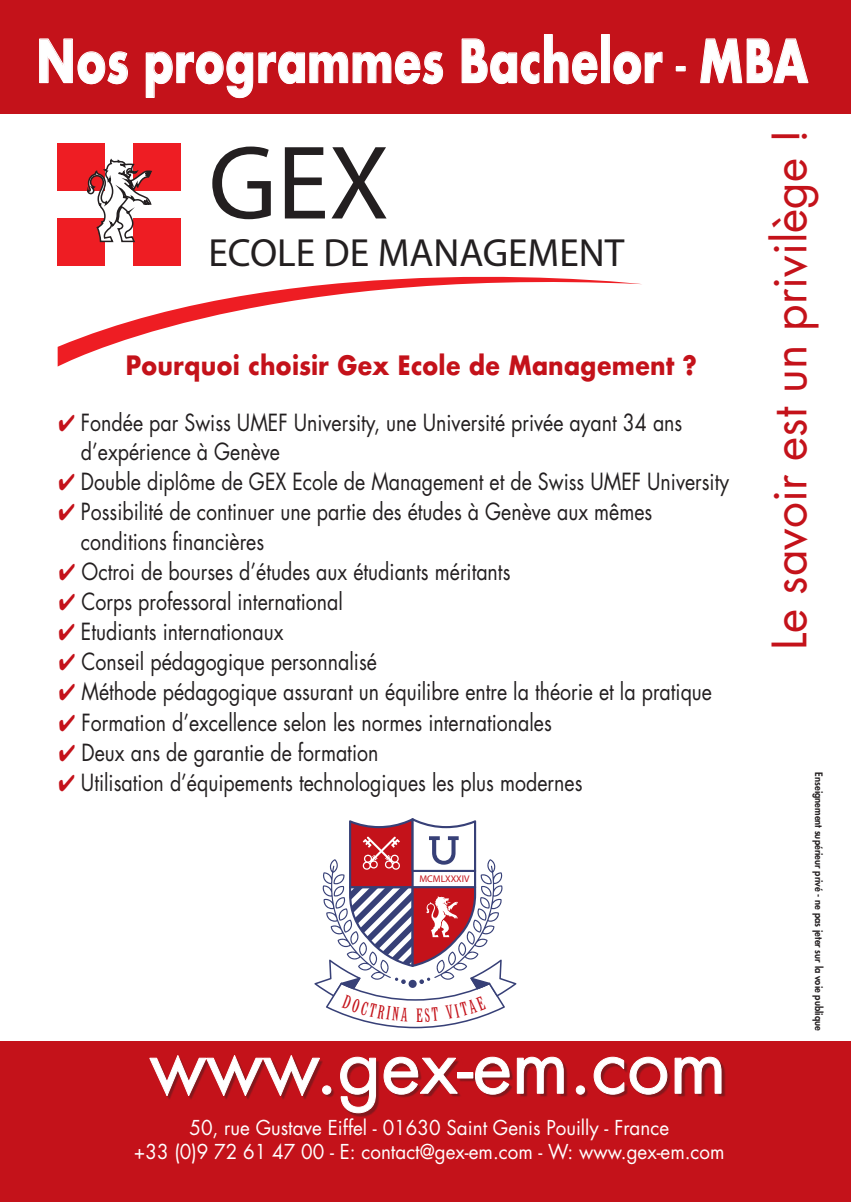
<style>
.page{position:relative;width:851px;height:1202px;background:#fff}
.page>*{position:absolute;margin:0;border:0;box-sizing:border-box;transform-origin:0 0}
.t1{font:105.6px "Myriad Pro";color:#231f20}
.t2{font:74.6px "Futura";color:#fff}
.t3{font:700 58px "Futura";color:#fff;scale:.75 1}
.t4{font:46.2px "Futura";color:#c4121a}
.t5{font:39.4px "Myriad Pro";color:#231f20}
.t6{font:700 26px "Futura";color:#c4121a;scale:.9 1}
.t7{font:23px/29.4px "Futura";color:#231f20;scale:.85 1}
.t8{font:20px/24px "Futura";color:#fff;text-align:center;scale:.94 1}
.t9{font:800 10px "Futura";color:#231f20;scale:.94 1}
.t10{font:9.8px "Myriad Pro";color:#c4121a}
.s1{font-weight:400}
.s2{color:#c4121a}
</style>
<div class="page">
<div style="left:58px;top:143px;width:47px;height:48px;background:#ee1d23"></div>
<div style="left:133px;top:143px;width:47px;height:48px;background:#ee1d23"></div>
<div style="left:58px;top:219px;width:47px;height:47px;background:#ee1d23"></div>
<div style="left:133px;top:219px;width:47px;height:47px;background:#ee1d23"></div>
<svg style="left:58px;top:245px;width:584px;height:122px"></svg>
<svg style="left:81px;top:158px;width:72px;height:85px"></svg>
<div style="left:0;top:1041px;width:850px;height:161px;background:#c4121a"></div>
<div style="left:150px;top:1057px;width:575px;height:60px;background:#231f20;opacity:.4"></div>
<svg style="left:149px;top:1055px;width:171px;height:42px"></svg>
<div style="left:322px;top:1086px;width:9px;height:8px;border:1px solid #fff;border-radius:50%"></div>
<svg style="left:340px;top:1057px;width:36px;height:56px"></svg>
<svg style="left:383px;top:1057px;width:75px;height:37px"></svg>
<div style="left:457px;top:1072px;width:16px;height:6px;border:1px solid #fff"></div>
<svg style="left:475px;top:1057px;width:34px;height:37px"></svg>
<svg style="left:517px;top:1057px;width:46px;height:37px"></svg>
<div style="left:576px;top:1086px;width:8px;height:8px;border:1px solid #fff;border-radius:50%"></div>
<svg style="left:593px;top:1057px;width:74px;height:37px"></svg>
<svg style="left:674px;top:1057px;width:47px;height:37px"></svg>
<div style="left:0;top:0;width:850px;height:113px;background:#c4121a"></div>
<svg style="left:39px;top:39px;width:89px;height:45px"></svg>
<svg style="left:146px;top:51px;width:297px;height:47px"></svg>
<svg style="left:461px;top:34px;width:136px;height:50px"></svg>
<div style="left:601px;top:34px;width:8px;height:49px;border:1px solid #fff"></div>
<svg style="left:613px;top:51px;width:49px;height:33px"></svg>
<div style="left:676px;top:66px;width:9px;height:5px;border:1px solid #fff"></div>
<svg style="left:700px;top:39px;width:108px;height:44px"></svg>
<svg style="left:314px;top:818px;width:202px;height:210px"></svg>
<p class="t3" style="left:36px;top:19px;width:1030px">Nos programmes Bachelor <span class="s1">-</span> MBA</p>
<p class="t1" style="left:208px;top:118px;width:182px">GEX</p>
<p class="t5" style="left:208px;top:228px;width:417px">ECOLE DE MANAGEMENT</p>
<p class="t6" style="left:126px;top:346px;width:636px">Pourquoi choisir Gex Ecole de Management ?</p>
<p class="t7" style="left:81px;top:408px;width:709px;text-indent:-23px"><span class="s2">✔</span> Fondée par Swiss UMEF University, une Université privée ayant 34 ans d’expérience à Genève</p>
<p class="t7" style="left:58px;top:467px;width:790px"><span class="s2">✔</span> Double diplôme de GEX Ecole de Management et de Swiss UMEF University</p>
<p class="t7" style="left:81px;top:497px;width:673px;text-indent:-23px"><span class="s2">✔</span> Possibilité de continuer une partie des études à Genève aux mêmes conditions financières</p>
<p class="t7" style="left:59px;top:557px;width:532px"><span class="s2">✔</span> Octroi de bourses d’études aux étudiants méritants</p>
<p class="t7" style="left:59px;top:587px;width:335px"><span class="s2">✔</span> Corps professoral international</p>
<p class="t7" style="left:58px;top:617px;width:266px"><span class="s2">✔</span> Etudiants internationaux</p>
<p class="t7" style="left:59px;top:647px;width:375px"><span class="s2">✔</span> Conseil pédagogique personnalisé</p>
<p class="t7" style="left:59px;top:677px;width:769px"><span class="s2">✔</span> Méthode pédagogique assurant un équilibre entre la théorie et la pratique</p>
<p class="t7" style="left:59px;top:708px;width:581px"><span class="s2">✔</span> Formation d’excellence selon les normes internationales</p>
<p class="t7" style="left:59px;top:738px;width:377px"><span class="s2">✔</span> Deux ans de garantie de formation</p>
<p class="t7" style="left:58px;top:768px;width:618px"><span class="s2">✔</span> Utilisation d’équipements technologiques les plus modernes</p>
<p class="t10" style="left:419px;top:873px;width:52px">MCMLXXXIV</p>
<p class="t2" style="left:149px;top:1018px;width:578px">www.gex-em.com</p>
<p class="t8" style="left:134px;top:1116px;width:629px">50, rue Gustave Eiffel - 01630 Saint Genis Pouilly - France<br>+33 (0)9 72 61 47 00 - E: contact@gex-em.com - W: www.gex-em.com</p>
<p class="t4" style="left:759px;top:650px;width:523px;rotate:-90deg">Le savoir est un privilège !</p>
<p class="t9" style="left:825px;top:772px;width:276px;rotate:90deg">Enseignement supérieur privé - ne pas jeter sur la voie publique</p>
</div>
